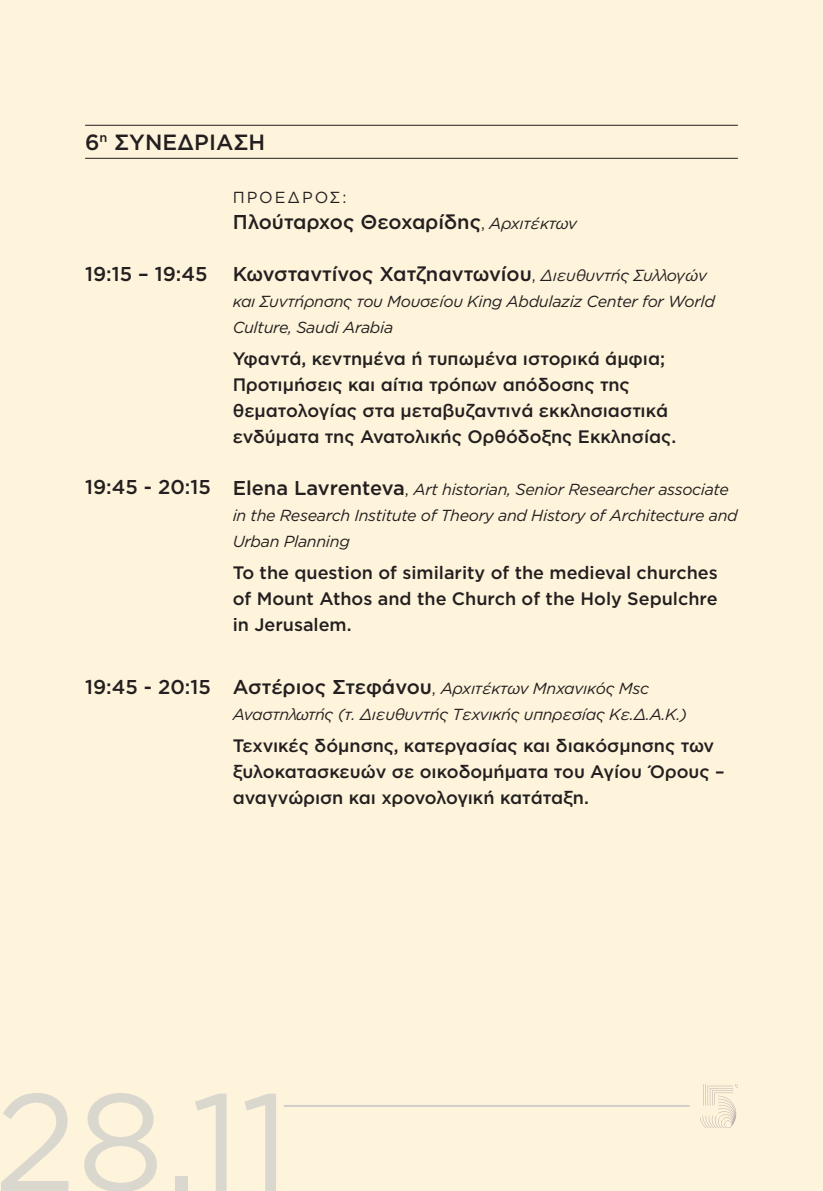
<style>
.page{position:relative;width:823px;height:1191px;background:#fff}
.page>*{position:absolute;margin:0;border:0;box-sizing:border-box;transform-origin:0 0}
.t1{font:138px "Gotham Greek";color:#dad8ce}
.t2{font:500 22px "Gotham Greek";color:#231f20}
.t3{font:500 20px "Gotham Greek";color:#231f20}
.t4{font:500 18px/26px "Gotham Greek";color:#231f20}
.t5{font:italic 16px/26px "Gotham Greek";letter-spacing:-.02em;color:#231f20}
.t6{font:16px "Gotham Greek";letter-spacing:.12em;color:#231f20}
.s1{font-weight:400;font-size:16px}
.s2{font-weight:400;font-style:italic;font-size:16px}
.s3{font-weight:500;font-style:normal;font-size:20px}
.s4{font-style:normal}
</style>
<div class="page">
<hr style="left:822px;top:0;width:1px;height:1191px;background:#fef4db">
<div style="left:0;top:0;width:822px;height:1191px;background:#fef4db"></div>
<svg style="left:700px;top:1084px;width:37px;height:43px"></svg>
<hr style="left:283px;top:1105px;width:406px;height:2px;background:#d3cdcb">
<hr style="left:85px;top:125px;width:652px;height:1px;background:#231f20">
<hr style="left:85px;top:158px;width:652px;height:1px;background:#231f20">
<p class="t2" style="left:85px;top:129px;width:181px">6<sup>η</sup> ΣΥΝΕΔΡΙΑΣΗ</p>
<p class="t3" style="left:85px;top:263px;width:124px">19:15 – 19:45</p>
<p class="t3" style="left:85px;top:476px;width:127px">19:45 - 20:15</p>
<p class="t3" style="left:85px;top:675px;width:127px">19:45 - 20:15</p>
<p class="t6" style="left:232px;top:189px;width:115px">ΠΡΟΕΔΡΟΣ:</p>
<p class="t3" style="left:232px;top:211px;width:346px">Πλούταρχος Θεοχαρίδης<span class="s1">,</span> <span class="s2">Αρχιτέκτων</span></p>
<p class="t3" style="left:232px;top:263px;width:475px">Κωνσταντίνος Χατζηαντωνίου<span class="s1">,</span> <span class="s2">Διευθυντής Συλλογών</span></p>
<p class="t5" style="left:232px;top:288px;width:483px">και Συντήρησης του Μουσείου King Abdulaziz Center for World<br>Culture, Saudi Arabia</p>
<p class="t4" style="left:232px;top:345px;width:445px">Υφαντά, κεντημένα ή τυπωμένα ιστορικά άμφια; Προτιμήσεις και αίτια τρόπων απόδοσης της θεματολογίας στα μεταβυζαντινά εκκλησιαστικά ενδύματα της Ανατολικής Ορθόδοξης Εκκλησίας.</p>
<p class="t5" style="left:232px;top:476px;width:506px"><span class="s3">Elena Lavrenteva</span><span class="s4">,</span> Art historian, Senior Researcher associate in the Research Institute of Theory and History of Architecture and<br>Urban Planning</p>
<p class="t4" style="left:232px;top:559px;width:486px;text-align:justify">To the question of similarity of the medieval churches of Mount Athos and the Church of the Holy Sepulchre in Jerusalem.</p>
<p class="t5" style="left:232px;top:675px;width:455px"><span class="s3">Αστέριος Στεφάνου</span><span class="s4">,</span> Αρχιτέκτων Μηχανικός Msc<br>Αναστηλωτής (τ. Διευθυντής Τεχνικής υπηρεσίας Κε.Δ.Α.Κ.)</p>
<p class="t4" style="left:232px;top:732px;width:493px">Τεχνικές δόμησης, κατεργασίας και διακόσμησης των ξυλοκατασκευών σε οικοδομήματα του Αγίου Όρους – αναγνώριση και χρονολογική κατάταξη.</p>
<h1 class="t1" style="left:-6px;top:1065px;width:297px">28.11</h1>
</div>
